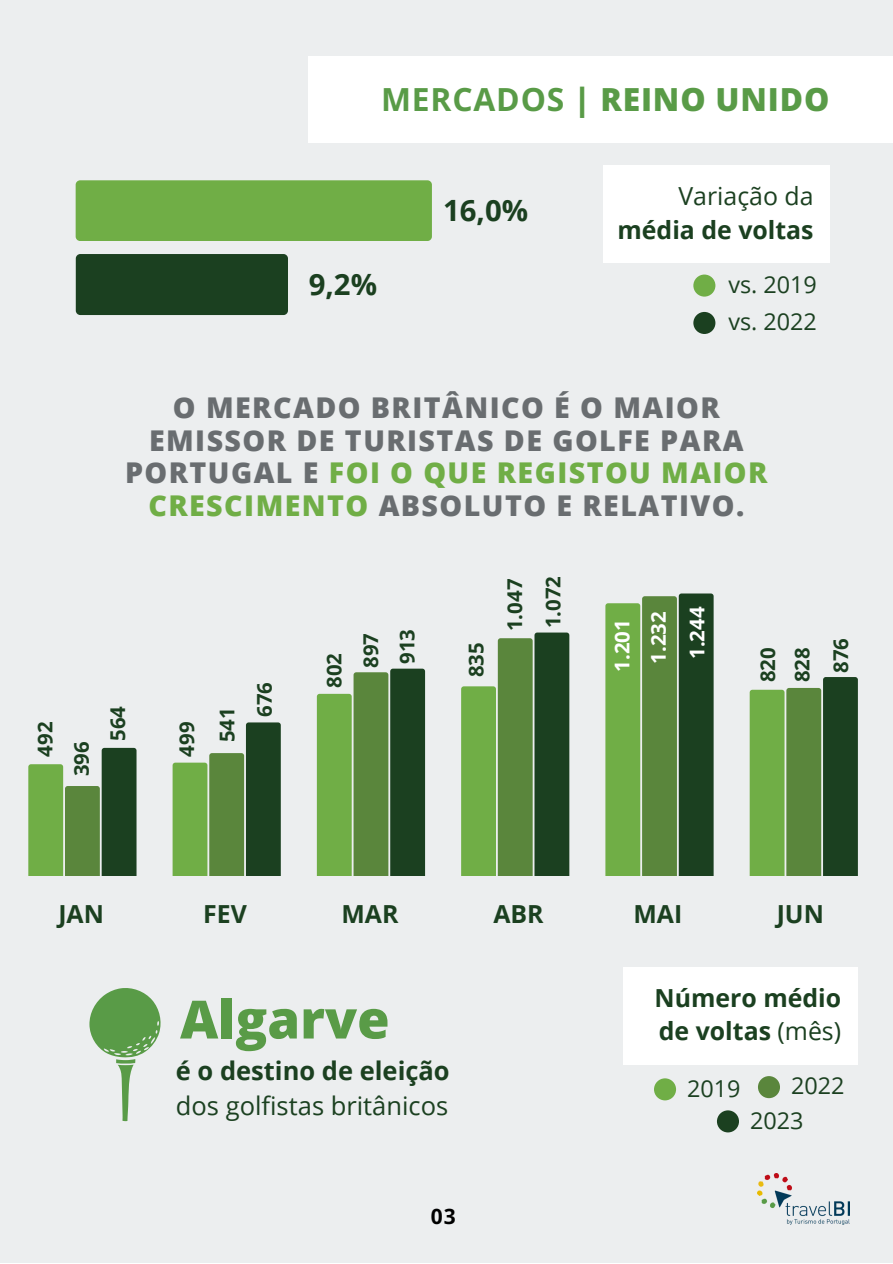
<style>
.page{position:relative;width:893px;height:1264px;background:#fff}
.page>*{position:absolute;margin:0;border:0;box-sizing:border-box;transform-origin:0 0}
.t1{font:800 52.65px "Open Sans";color:#599b47}
.t2{font:800 31.8px "Open Sans";letter-spacing:.025em;color:#599b47}
.t3{font:700 29.25px "Open Sans";color:#1b4020}
.t4{font:800 28.65px/32.5px "Open Sans";letter-spacing:.05em;color:#696d70;text-align:center}
.t5{font:25.5px/34.8px "Open Sans";color:#1b4020}
.t6{font:700 24.9px/33.8px "Open Sans";color:#1b4020}
.t7{font:24.9px "Open Sans";color:#1b4020}
.t8{font:23.4px "Open Sans";color:#1b4020}
.t9{font:700 21px "Open Sans";color:#000}
.t10{font:700 20.4px "Open Sans";color:#1b4020}
.t11{font:700 20.4px "Open Sans";color:#fff}
.s1{font-weight:700}
.s2{color:#70ae46}
.s3{font-weight:400}
</style>
<div class="page">
<div style="left:0;top:0;width:892px;height:1262px;background:#eceeef"></div>
<img style="left:757px;top:1173px;width:92px;height:51px">
<div style="left:308px;top:56px;width:584px;height:86px;background:#fff"></div>
<div style="left:603px;top:165px;width:227px;height:97px;background:#fff"></div>
<div style="left:693px;top:274px;width:22px;height:22px;background:#70ae46;border-radius:50%"></div>
<div style="left:693px;top:312px;width:22px;height:22px;background:#1b4020;border-radius:50%"></div>
<div style="left:76px;top:254px;width:212px;height:61px;background:#1b4020;border-radius:4px"></div>
<div style="left:76px;top:180px;width:356px;height:61px;background:#70ae46;border-radius:4px"></div>
<svg style="left:89px;top:988px;width:72px;height:133px"></svg>
<svg style="left:28px;top:748px;width:108px;height:127px"></svg>
<svg style="left:172px;top:722px;width:109px;height:153px"></svg>
<svg style="left:317px;top:668px;width:108px;height:207px;background:#578344"></svg>
<svg style="left:461px;top:632px;width:108px;height:243px;background:#699058"></svg>
<svg style="left:605px;top:593px;width:108px;height:282px;background:#54813f"></svg>
<svg style="left:749px;top:677px;width:108px;height:198px;background:#588444"></svg>
<div style="left:623px;top:967px;width:234px;height:97px;background:#fff"></div>
<div style="left:654px;top:1078px;width:22px;height:22px;background:#70ae46;border-radius:50%"></div>
<div style="left:757px;top:1076px;width:23px;height:22px;background:#5a863c;border-radius:50%"></div>
<div style="left:716px;top:1110px;width:23px;height:22px;background:#1b4020;border-radius:50%"></div>
<p class="t2" style="left:381px;top:77px;width:449px"><span class="s1">MERCADOS</span> | REINO UNIDO</p>
<p class="t3" style="left:308px;top:263px;width:70px">9,2%</p>
<p class="t3" style="left:443px;top:190px;width:87px">16,0%</p>
<p class="t7" style="left:678px;top:178px;width:137px">Variação da</p>
<p class="t6" style="left:617px;top:212px;width:197px">média de voltas</p>
<p class="t8" style="left:728px;top:268px;width:90px">vs. 2019</p>
<p class="t8" style="left:728px;top:304px;width:90px">vs. 2022</p>
<p class="t4" style="left:125px;top:390px;width:644px">O MERCADO BRITÂNICO É O MAIOR<br>EMISSOR DE TURISTAS DE GOLFE PARA<br>PORTUGAL E <span class="s2">FOI O QUE REGISTOU MAIOR<br>CRESCIMENTO</span> ABSOLUTO E RELATIVO.</p>
<p class="t10" style="left:31px;top:756px;width:36px;rotate:-90deg">492</p>
<p class="t10" style="left:67px;top:776px;width:36px;rotate:-90deg">396</p>
<p class="t10" style="left:103px;top:741px;width:36px;rotate:-90deg">564</p>
<p class="t10" style="left:172px;top:756px;width:36px;rotate:-90deg">499</p>
<p class="t10" style="left:213px;top:742px;width:36px;rotate:-90deg">541</p>
<p class="t10" style="left:250px;top:717px;width:36px;rotate:-90deg">676</p>
<p class="t10" style="left:319px;top:687px;width:36px;rotate:-90deg">802</p>
<p class="t10" style="left:356px;top:668px;width:36px;rotate:-90deg">897</p>
<p class="t10" style="left:392px;top:663px;width:36px;rotate:-90deg">913</p>
<p class="t10" style="left:461px;top:677px;width:36px;rotate:-90deg">835</p>
<p class="t10" style="left:500px;top:631px;width:54px;rotate:-90deg">1.047</p>
<p class="t10" style="left:538px;top:628px;width:54px;rotate:-90deg">1.072</p>
<p class="t11" style="left:607px;top:671px;width:54px;rotate:-90deg">1.201</p>
<p class="t11" style="left:644px;top:663px;width:54px;rotate:-90deg">1.232</p>
<p class="t11" style="left:682px;top:659px;width:54px;rotate:-90deg">1.244</p>
<p class="t10" style="left:753px;top:682px;width:36px;rotate:-90deg">820</p>
<p class="t10" style="left:787px;top:682px;width:36px;rotate:-90deg">828</p>
<p class="t10" style="left:826px;top:672px;width:36px;rotate:-90deg">876</p>
<p class="t6" style="left:58px;top:896px;width:47px">JAN</p>
<p class="t6" style="left:203px;top:896px;width:45px">FEV</p>
<p class="t6" style="left:341px;top:896px;width:58px">MAR</p>
<p class="t6" style="left:493px;top:896px;width:52px">ABR</p>
<p class="t6" style="left:633px;top:896px;width:50px">MAI</p>
<p class="t6" style="left:776px;top:896px;width:49px">JUN</p>
<p class="t1" style="left:180px;top:982px;width:211px">Algarve</p>
<p class="t5" style="left:176px;top:1053px;width:275px"><span class="s1">é o destino de eleição </span>dos golfistas britânicos</p>
<p class="t9" style="left:431px;top:1201px;width:27px">03</p>
<p class="t6" style="left:654px;top:980px;width:188px">Número médio de voltas <span class="s3">(mês)</span></p>
<p class="t8" style="left:687px;top:1071px;width:55px">2019</p>
<p class="t8" style="left:791px;top:1069px;width:55px">2022</p>
<p class="t8" style="left:750px;top:1103px;width:55px">2023</p>
</div>
